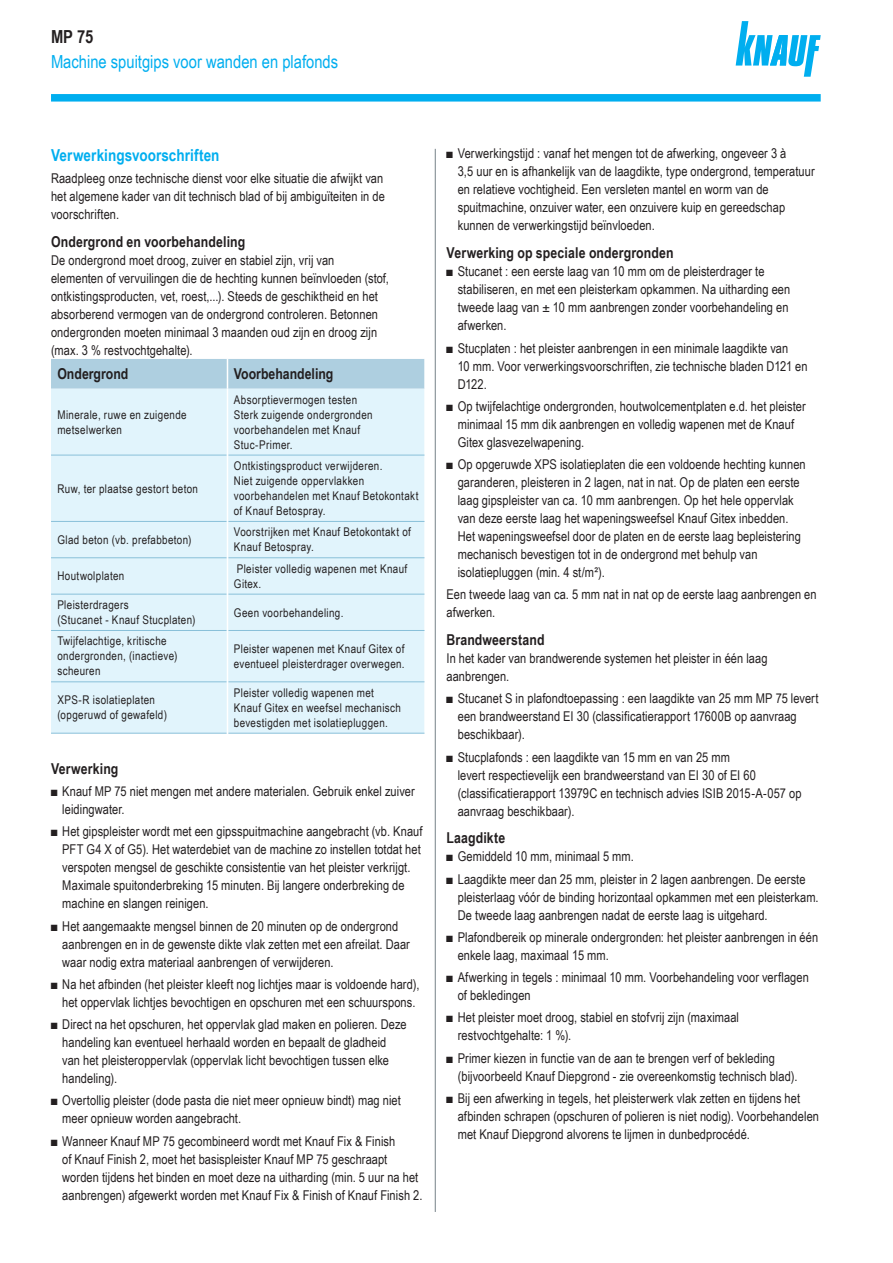
<style>
.page{position:relative;width:893px;height:1263px;background:#fff}
.page>*{position:absolute;margin:0;border:0;box-sizing:border-box;transform-origin:0 0}
.t1{font:18px "Arial Narrow";color:#00aeef}
.t2{font:700 18px "Arial Narrow";color:#231f20}
.t3{font:700 16.5px "Arial Narrow";letter-spacing:.005em;color:#00aeef}
.t4{font:700 15px "Arial Narrow";letter-spacing:.005em;color:#231f20}
.t5{font:13.5px/18px "Arial Narrow";letter-spacing:.005em;color:#231f20}
.t6{font:12px/15px "Arial Narrow";letter-spacing:.03em;color:#231f20}
</style>
<div class="page">
<div style="left:51px;top:94px;width:770px;height:8px;background:#00aeef"></div>
<div style="left:51px;top:359px;width:373px;height:30px;background:#aecfe0"></div>
<div style="left:51px;top:389px;width:373px;height:344px;background:#e1f4fc"></div>
<hr style="left:51px;top:455px;width:176px;height:1px;background:#89c0d9">
<hr style="left:228px;top:455px;width:196px;height:1px;background:#89c0d9">
<hr style="left:51px;top:521px;width:176px;height:1px;background:#89c0d9">
<hr style="left:228px;top:521px;width:196px;height:1px;background:#89c0d9">
<hr style="left:51px;top:557px;width:176px;height:1px;background:#89c0d9">
<hr style="left:228px;top:557px;width:196px;height:1px;background:#89c0d9">
<hr style="left:51px;top:594px;width:176px;height:1px;background:#89c0d9">
<hr style="left:228px;top:594px;width:196px;height:1px;background:#89c0d9">
<hr style="left:51px;top:630px;width:176px;height:1px;background:#89c0d9">
<hr style="left:228px;top:630px;width:196px;height:1px;background:#89c0d9">
<hr style="left:51px;top:681px;width:176px;height:1px;background:#89c0d9">
<hr style="left:228px;top:681px;width:196px;height:1px;background:#89c0d9">
<hr style="left:51px;top:733px;width:176px;height:1px;background:#89c0d9">
<hr style="left:228px;top:733px;width:196px;height:1px;background:#89c0d9">
<hr style="left:227px;top:359px;width:1px;height:30px;background:#fff">
<hr style="left:227px;top:389px;width:1px;height:66px;background:#fff">
<hr style="left:227px;top:455px;width:1px;height:66px;background:#fff">
<hr style="left:227px;top:521px;width:1px;height:37px;background:#fff">
<hr style="left:227px;top:558px;width:1px;height:36px;background:#fff">
<hr style="left:227px;top:594px;width:1px;height:36px;background:#fff">
<hr style="left:227px;top:630px;width:1px;height:52px;background:#fff">
<hr style="left:227px;top:682px;width:1px;height:51px;background:#fff">
<hr style="left:435px;top:149px;width:1px;height:1063px;background:#869096">
<svg style="left:736px;top:21px;width:85px;height:56px"></svg>
<h1 class="t2" style="left:51px;top:23px;width:44px">MP 75</h1>
<h1 class="t1" style="left:51px;top:49px;width:289px">Machine spuitgips voor wanden en plafonds</h1>
<p class="t3" style="left:51px;top:142px;width:170px">Verwerkingsvoorschriften</p>
<p class="t5" style="left:51px;top:169px;width:335px;text-align:justify">Raadpleeg onze technische dienst voor elke situatie die afwijkt van het algemene kader van dit technisch blad of bij ambiguïteiten in de voorschriften.</p>
<p class="t4" style="left:51px;top:230px;width:196px">Ondergrond en voorbehandeling</p>
<p class="t5" style="left:51px;top:250px;width:339px">De ondergrond moet droog, zuiver en stabiel zijn, vrij van elementen of vervuilingen die de hechting kunnen beïnvloeden (stof, ontkistingsproducten, vet, roest,...). Steeds de geschiktheid en het absorberend vermogen van de ondergrond controleren. Betonnen ondergronden moeten minimaal 3 maanden oud zijn en droog zijn (max. 3 % restvochtgehalte).</p>
<p class="t4" style="left:57px;top:363px;width:73px">Ondergrond</p>
<p class="t4" style="left:234px;top:363px;width:101px">Voorbehandeling</p>
<p class="t6" style="left:57px;top:406px;width:131px">Minerale, ruwe en zuigende metselwerken</p>
<p class="t6" style="left:234px;top:391px;width:140px">Absorptievermogen testen<br>Sterk zuigende ondergronden voorbehandelen met Knauf<br>Stuc-Primer.</p>
<p class="t6" style="left:57px;top:480px;width:142px">Ruw, ter plaatse gestort beton</p>
<p class="t6" style="left:234px;top:458px;width:186px">Ontkistingsproduct verwijderen.<br>Niet zuigende oppervlakken voorbehandelen met Knauf Betokontakt of Knauf Betospray.</p>
<p class="t6" style="left:57px;top:532px;width:136px">Glad beton (vb. prefabbeton)</p>
<p class="t6" style="left:234px;top:524px;width:178px">Voorstrijken met Knauf Betokontakt of<br>Knauf Betospray.</p>
<p class="t6" style="left:57px;top:568px;width:68px">Houtwolplaten</p>
<p class="t6" style="left:234px;top:561px;width:175px">Pleister volledig wapenen met Knauf<br>Gitex.</p>
<p class="t6" style="left:57px;top:597px;width:140px">Pleisterdragers<br>(Stucanet - Knauf Stucplaten)</p>
<p class="t6" style="left:234px;top:604px;width:111px">Geen voorbehandeling.</p>
<p class="t6" style="left:57px;top:633px;width:122px">Twijfelachtige, kritische ondergronden, (inactieve) scheuren</p>
<p class="t6" style="left:234px;top:641px;width:172px">Pleister wapenen met Knauf Gitex of eventueel pleisterdrager overwegen.</p>
<p class="t6" style="left:57px;top:692px;width:111px">XPS-R isolatieplaten (opgeruwd of gewafeld)</p>
<p class="t6" style="left:234px;top:685px;width:169px">Pleister volledig wapenen met<br>Knauf Gitex en weefsel mechanisch bevestigden met isolatiepluggen.</p>
<p class="t4" style="left:51px;top:757px;width:69px">Verwerking</p>
<p class="t5" style="left:62px;top:782px;width:354px;text-indent:-11px">■ Knauf MP 75 niet mengen met andere materialen. Gebruik enkel zuiver leidingwater.</p>
<p class="t5" style="left:62px;top:822px;width:362px;text-indent:-11px">■ Het gipspleister wordt met een gipsspuitmachine aangebracht (vb. Knauf PFT G4 X of G5). Het waterdebiet van de machine zo instellen totdat het verspoten mengsel de geschikte consistentie van het pleister verkrijgt.<br>Maximale spuitonderbreking 15 minuten. Bij langere onderbreking de machine en slangen reinigen.</p>
<p class="t5" style="left:62px;top:916px;width:349px;text-indent:-11px">■ Het aangemaakte mengsel binnen de 20 minuten op de ondergrond aanbrengen en in de gewenste dikte vlak zetten met een afreilat. Daar waar nodig extra materiaal aanbrengen of verwijderen.</p>
<p class="t5" style="left:51px;top:974px;width:370px;text-align:center">■ Na het afbinden (het pleister kleeft nog lichtjes maar is voldoende hard), het oppervlak lichtjes bevochtigen en opschuren met een schuurspons.</p>
<p class="t5" style="left:62px;top:1015px;width:346px;text-indent:-11px">■ Direct na het opschuren, het oppervlak glad maken en polieren. Deze handeling kan eventueel herhaald worden en bepaalt de gladheid van het pleisteroppervlak (oppervlak licht bevochtigen tussen elke handeling).</p>
<p class="t5" style="left:62px;top:1091px;width:340px;text-indent:-11px">■ Overtollig pleister (dode pasta die niet meer opnieuw bindt) mag niet meer opnieuw worden aangebracht.</p>
<p class="t5" style="left:62px;top:1131px;width:362px;text-indent:-11px">■ Wanneer Knauf MP 75 gecombineerd wordt met Knauf Fix &amp; Finish<br>of Knauf Finish 2, moet het basispleister Knauf MP 75 geschraapt worden tijdens het binden en moet deze na uitharding (min. 5 uur na het aanbrengen) afgewerkt worden met Knauf Fix &amp; Finish of Knauf Finish 2.</p>
<p class="t5" style="left:458px;top:144px;width:358px;text-indent:-11px">■ Verwerkingstijd : vanaf het mengen tot de afwerking, ongeveer 3 à<br>3,5 uur en is afhankelijk van de laagdikte, type ondergrond, temperatuur en relatieve vochtigheid. Een versleten mantel en worm van de spuitmachine, onzuiver water, een onzuivere kuip en gereedschap kunnen de verwerkingstijd beïnvloeden.</p>
<p class="t4" style="left:446px;top:242px;width:229px">Verwerking op speciale ondergronden</p>
<p class="t5" style="left:458px;top:262px;width:334px;text-indent:-11px">■ Stucanet : een eerste laag van 10 mm om de pleisterdrager te stabiliseren, en met een pleisterkam opkammen. Na uitharding een tweede laag van ± 10 mm aanbrengen zonder voorbehandeling en afwerken.</p>
<p class="t5" style="left:458px;top:338px;width:351px;text-indent:-11px">■ Stucplaten : het pleister aanbrengen in een minimale laagdikte van<br>10 mm. Voor verwerkingsvoorschriften, zie technische bladen D121 en<br>D122.</p>
<p class="t5" style="left:458px;top:396px;width:350px;text-indent:-11px">■ Op twijfelachtige ondergronden, houtwolcementplaten e.d. het pleister minimaal 15 mm dik aanbrengen en volledig wapenen met de Knauf<br>Gitex glasvezelwapening.</p>
<p class="t5" style="left:458px;top:455px;width:350px;text-indent:-11px">■ Op opgeruwde XPS isolatieplaten die een voldoende hechting kunnen garanderen, pleisteren in 2 lagen, nat in nat. Op de platen een eerste laag gipspleister van ca. 10 mm aanbrengen. Op het hele oppervlak van deze eerste laag het wapeningsweefsel Knauf Gitex inbedden.<br>Het wapeningsweefsel door de platen en de eerste laag bepleistering mechanisch bevestigen tot in de ondergrond met behulp van isolatiepluggen (min. 4 st/m²).</p>
<p class="t5" style="left:446px;top:585px;width:372px">Een tweede laag van ca. 5 mm nat in nat op de eerste laag aanbrengen en afwerken.</p>
<p class="t4" style="left:446px;top:628px;width:100px">Brandweerstand</p>
<p class="t5" style="left:446px;top:649px;width:323px">In het kader van brandwerende systemen het pleister in één laag aanbrengen.</p>
<p class="t5" style="left:458px;top:689px;width:362px;text-indent:-11px">■ Stucanet S in plafondtoepassing : een laagdikte van 25 mm MP 75 levert een brandweerstand EI 30 (classificatierapport 17600B op aanvraag beschikbaar).</p>
<p class="t5" style="left:458px;top:747px;width:345px;text-indent:-11px">■ Stucplafonds : een laagdikte van 15 mm en van 25 mm<br>levert respectievelijk een brandweerstand van EI 30 of EI 60 (classificatierapport 13979C en technisch advies ISIB 2015-A-057 op aanvraag beschikbaar).</p>
<p class="t4" style="left:446px;top:827px;width:60px">Laagdikte</p>
<p class="t5" style="left:446px;top:847px;width:189px">■ Gemiddeld 10 mm, minimaal 5 mm.</p>
<p class="t5" style="left:458px;top:869px;width:362px;text-indent:-11px">■ Laagdikte meer dan 25 mm, pleister in 2 lagen aanbrengen. De eerste pleisterlaag vóór de binding horizontaal opkammen met een pleisterkam.<br>De tweede laag aanbrengen nadat de eerste laag is uitgehard.</p>
<p class="t5" style="left:458px;top:928px;width:362px;text-indent:-11px">■ Plafondbereik op minerale ondergronden: het pleister aanbrengen in één enkele laag, maximaal 15 mm.</p>
<p class="t5" style="left:458px;top:968px;width:353px;text-indent:-11px">■ Afwerking in tegels : minimaal 10 mm. Voorbehandeling voor verflagen of bekledingen</p>
<p class="t5" style="left:458px;top:1008px;width:283px;text-indent:-11px">■ Het pleister moet droog, stabiel en stofvrij zijn (maximaal restvochtgehalte: 1 %).</p>
<p class="t5" style="left:458px;top:1048px;width:341px;text-indent:-11px">■ Primer kiezen in functie van de aan te brengen verf of bekleding (bijvoorbeeld Knauf Diepgrond - zie overeenkomstig technisch blad).</p>
<p class="t5" style="left:458px;top:1089px;width:363px;text-indent:-11px">■ Bij een afwerking in tegels, het pleisterwerk vlak zetten en tijdens het afbinden schrapen (opschuren of polieren is niet nodig). Voorbehandelen met Knauf Diepgrond alvorens te lijmen in dunbedprocédé.</p>
</div>
